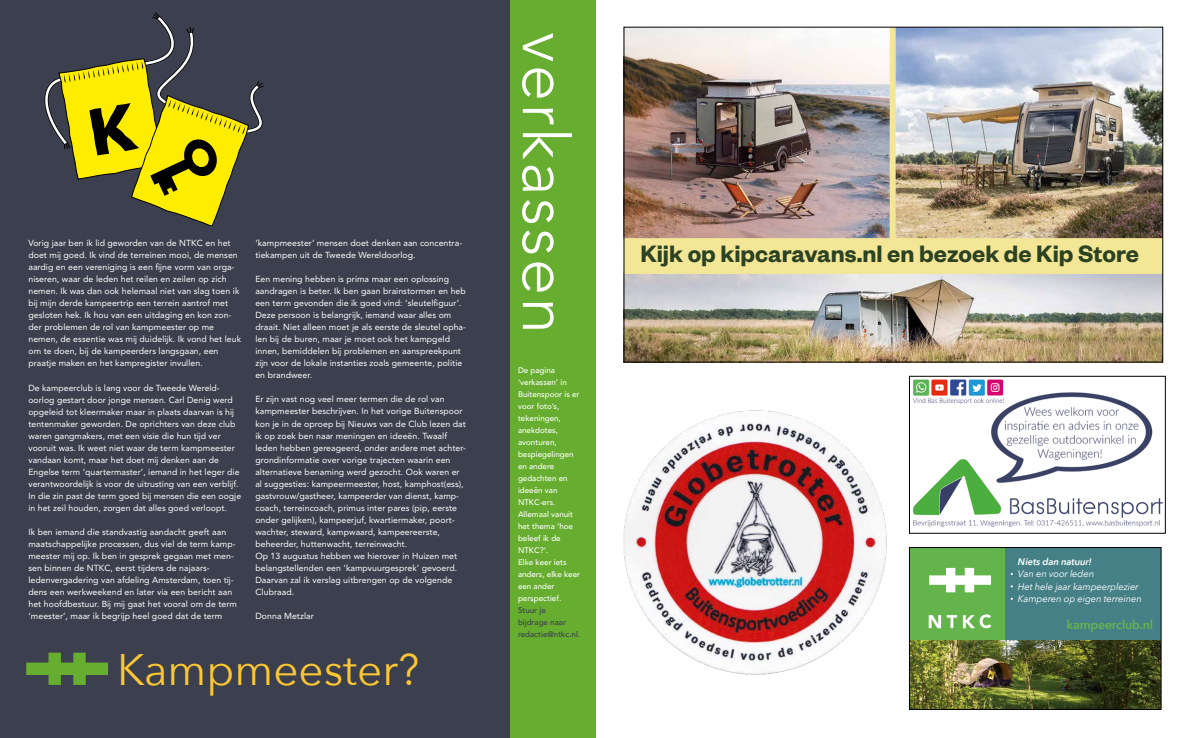
<style>
.page{position:relative;width:1191px;height:738px;background:#fff}
.page>*{position:absolute;margin:0;border:0;box-sizing:border-box;transform-origin:0 0}
.t1{font:300 65px "Avenir LT Pro";letter-spacing:.04em;color:#fff}
.t2{font:44px "Avenir Next";color:#fdc733}
.t3{font:600 26px "Founders Grotesk";color:#2c4223}
.t4{font:600 12.3px "Avenir Next";letter-spacing:-.015em;color:#64b44d}
.t5{font:italic 9.5px/12.4px "Avenir Next";letter-spacing:-.015em;color:#fff}
.t6{font:italic 600 9.5px "Avenir Next";letter-spacing:-.015em;color:#fff}
.t7{font:8.8px/12px "Avenir LT Pro";letter-spacing:.005em;color:#fff}
.t8{font:500 8px/12px "Avenir";color:#fff}
.t9{font:500 8px/12px "Avenir";color:#3c404e}
</style>
<div class="page">
<img style="left:623px;top:410px;width:264px;height:265px">
<div style="left:0;top:0;width:510px;height:737px;background:#3c404e"></div>
<img style="left:911px;top:639px;width:248px;height:68px">
<div style="left:1005px;top:547px;width:155px;height:92px;background:#468087"></div>
<div style="left:909px;top:547px;width:96px;height:92px;background:#62b44b"></div>
<svg style="left:929px;top:567px;width:62px;height:25px"></svg>
<svg style="left:928px;top:615px;width:29px;height:12px"></svg>
<svg style="left:963px;top:614px;width:28px;height:13px"></svg>
<div style="left:909px;top:547px;width:252px;height:162px;border:1px solid #000"></div>
<div style="left:624px;top:27px;width:538px;height:335px;background:#f3e696"></div>
<img style="left:626px;top:29px;width:264px;height:210px">
<img style="left:895px;top:29px;width:265px;height:210px">
<img style="left:626px;top:274px;width:534px;height:86px">
<div style="left:510px;top:0;width:85px;height:737px;background:#67ad2f"></div>
<svg style="left:26px;top:652px;width:82px;height:32px"></svg>
<svg style="left:44px;top:12px;width:220px;height:213px"></svg>
<img style="left:912px;top:379px;width:251px;height:148px">
<div style="left:909px;top:376px;width:256px;height:157px;border:1px solid #000"></div>
<p class="t7" style="left:28px;top:237px;width:214px">Vorig jaar ben ik lid geworden van de NTKC en het doet mij goed. Ik vind de terreinen mooi, de mensen aardig en een vereniging is een fijne vorm van orga&shy;niseren, waar de leden het reilen en zeilen op zich nemen. Ik was dan ook helemaal niet van slag toen ik bij mijn derde kampeertrip een terrein aantrof met gesloten hek. Ik hou van een uitdaging en kon zon&shy;der problemen de rol van kampmeester op me nemen, de essentie was mij duidelijk. Ik vond het leuk om te doen, bij de kampeerders langsgaan, een praatje maken en het kampregister invullen.</p>
<p class="t7" style="left:28px;top:381px;width:214px">De kampeerclub is lang voor de Tweede Wereld&shy;oorlog gestart door jonge mensen. Carl Denig werd opgeleid tot kleermaker maar in plaats daarvan is hij tentenmaker geworden. De oprichters van deze club waren gangmakers, met een visie die hun tijd ver vooruit was. Ik weet niet waar de term kampmeester vandaan komt, maar het doet mij denken aan de Engelse term ‘quartermaster’, iemand in het leger die verantwoordelijk is voor de uitrusting van een verblijf.<br>In die zin past de term goed bij mensen die een oogje in het zeil houden, zorgen dat alles goed verloopt.</p>
<p class="t7" style="left:28px;top:525px;width:210px">Ik ben iemand die standvastig aandacht geeft aan maatschappelijke processen, dus viel de term kamp&shy;meester mij op. Ik ben in gesprek gegaan met men&shy;sen binnen de NTKC, eerst tijdens de najaars&shy;ledenvergadering van afdeling Amsterdam, toen tij&shy;dens een werkweekend en later via een bericht aan het hoofdbestuur. Bij mij gaat het vooral om de term ‘meester’, maar ik begrijp heel goed dat de term</p>
<p class="t7" style="left:255px;top:237px;width:208px">‘kampmeester’ mensen doet denken aan concentra&shy;tiekampen uit de Tweede Wereldoorlog.</p>
<p class="t7" style="left:255px;top:273px;width:212px">Een mening hebben is prima maar een oplossing aandragen is beter. Ik ben gaan brainstormen en heb een term gevonden die ik goed vind: ‘sleutelfiguur’.<br>Deze persoon is belangrijk, iemand waar alles om draait. Niet alleen moet je als eerste de sleutel opha&shy;len bij de buren, maar je moet ook het kampgeld innen, bemiddelen bij problemen en aanspreekpunt zijn voor de lokale instanties zoals gemeente, politie en brandweer.</p>
<p class="t7" style="left:255px;top:393px;width:212px">Er zijn vast nog veel meer termen die de rol van kampmeester beschrijven. In het vorige Buitenspoor kon je in de oproep bij Nieuws van de Club lezen dat ik op zoek ben naar meningen en ideeën. Twaalf leden hebben gereageerd, onder andere met achter&shy;grondinformatie over vorige trajecten waarin een alternatieve benaming werd gezocht. Ook waren er al suggesties: kampeermeester, host, kamphost(ess), gastvrouw/gastheer, kampeerder van dienst, kamp&shy;coach, terreincoach, primus inter pares (pip, eerste onder gelijken), kampeerjuf, kwartiermaker, poort&shy;wachter, steward, kampwaard, kampeereerste, beheerder, huttenwacht, terreinwacht.<br>Op 13 augustus hebben we hierover in Huizen met belangstellenden een ‘kampvuurgesprek’ gevoerd.<br>Daarvan zal ik verslag uitbrengen op de volgende Clubraad.</p>
<p class="t7" style="left:255px;top:609px;width:60px">Donna Metzlar</p>
<h2 class="t2" style="left:117px;top:632px;width:304px">Kampmeester?</h2>
<h1 class="t1" style="left:583px;top:32px;width:303px;rotate:90deg">verkassen</h1>
<p class="t8" style="left:518px;top:363px;width:64px">De pagina ‘verkassen’ in<br>Buitenspoor is er voor foto’s, tekeningen, anekdotes, avonturen, bespiegelingen en andere gedachten en ideeën van<br>NTKC-ers.<br>Allemaal vanuit het thema ‘hoe beleef ik de<br>NTKC?’.<br>Elke keer iets anders, elke keer een ander perspectief.</p>
<p class="t9" style="left:518px;top:603px;width:64px">Stuur je<br>bijdrage naar redactie@ntkc.nl.</p>
<h3 class="t3" style="left:640px;top:237px;width:500px">Kijk op kipcaravans.nl en bezoek de Kip Store</h3>
<p class="t6" style="left:1018px;top:553px;width:75px">Niets dan natuur!</p>
<p class="t5" style="left:1018px;top:567px;width:125px">Van en voor leden<br>Het hele jaar kampeerplezier<br>Kamperen op eigen terreinen</p>
<h3 class="t4" style="left:1066px;top:614px;width:88px">kampeerclub.nl</h3>
</div>
